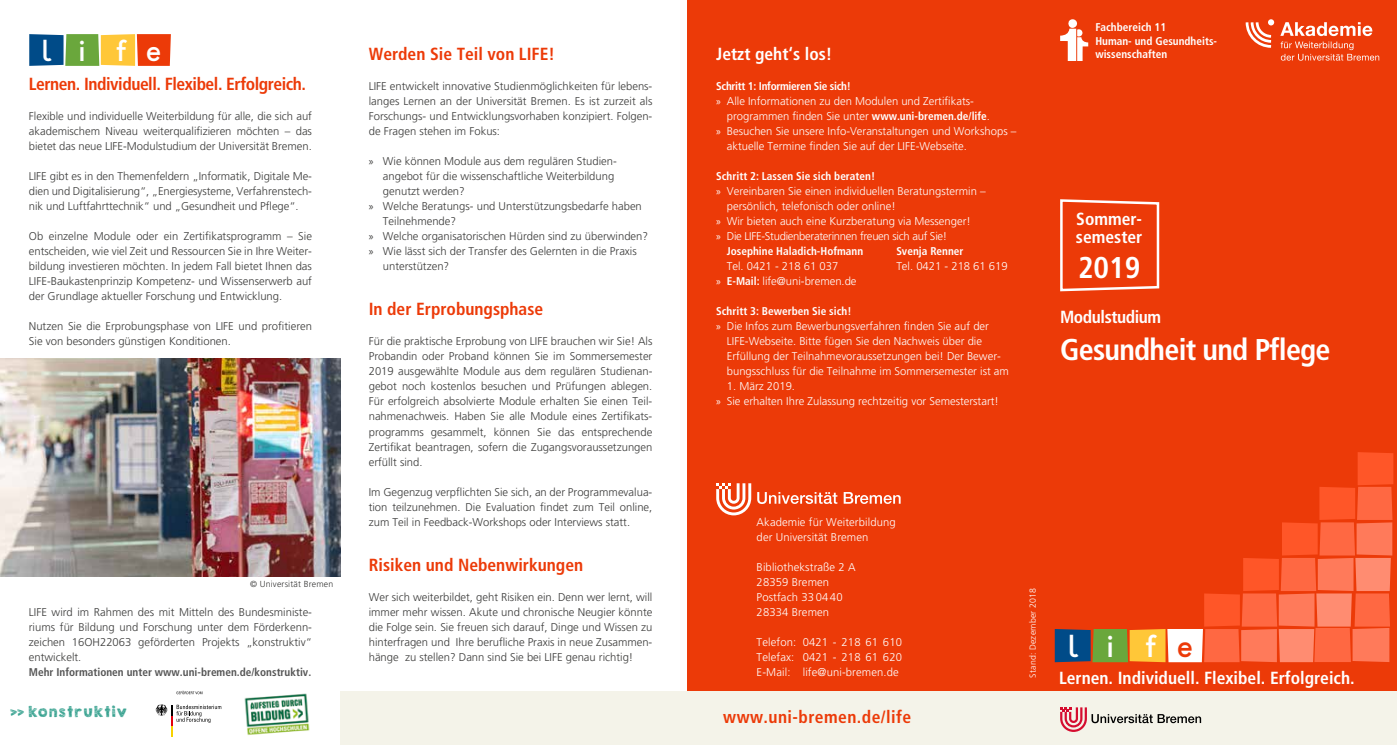
<style>
.page{position:relative;width:1397px;height:745px;background:#fff}
.page>*{position:absolute;margin:0;border:0;box-sizing:border-box;transform-origin:0 0}
.t1{font:700 condensed 30px "Frutiger";letter-spacing:-.025em;color:#fff}
.t2{font:500 29px "Orkney";color:#fff}
.t3{font:500 27.75px "Orkney";color:#fff}
.t4{font:700 condensed 17.5px/17.5px "Frutiger";color:#fff}
.t5{font:700 condensed 17.5px "Frutiger";color:#ec3a08}
.t6{font:700 condensed 17.5px "Frutiger";letter-spacing:-.025em;color:#ec3a08}
.t7{font:700 condensed 17.5px "Frutiger";letter-spacing:.025em;color:#ec3a08}
.t8{font:700 condensed 17.5px "Frutiger";letter-spacing:-.025em;color:#fff}
.t9{font:14.62px "KG Broken Vessels Sketch";letter-spacing:.1em;color:rgb(0 136 113/.8)}
.t10{font:300 11.25px/15px "Frutiger";color:#3b3b3a;text-align:justify}
.t11{font:300 11.25px/15px "Frutiger";color:#fff}
.t12{font:700 condensed 11.25px/13.5px "Frutiger";color:#fff}
.t13{font:700 condensed 11.25px "Frutiger";color:#565656}
.t14{font:300 11.25px "Frutiger";letter-spacing:-.025em;color:#fff}
.t15{font:700 condensed 11.25px "Frutiger";letter-spacing:-.025em;color:#fff}
.t16{font:300 8.75px "Frutiger";letter-spacing:.02em;color:#fff}
.t17{font:300 8.75px "Frutiger";letter-spacing:.02em;color:#3b3b3a}
.s1{font-family:"Myriad Pro";font-weight:400}
.s2{font-weight:700;font-stretch:condensed}
.s3{color:#ec3a08}
</style>
<div class="page">
<div style="left:687px;top:0;width:709px;height:692px;background:#ec3a08"></div>
<svg style="left:757px;top:492px;width:80px;height:11px"></svg>
<svg style="left:843px;top:492px;width:57px;height:11px"></svg>
<svg style="left:716px;top:483px;width:35px;height:32px"></svg>
<svg style="left:1054px;top:452px;width:338px;height:209px"></svg>
<div style="left:340px;top:691px;width:1056px;height:53px;background:#f4f3e9"></div>
<svg style="left:1245px;top:19px;width:28px;height:29px"></svg>
<svg style="left:1280px;top:22px;width:98px;height:39px"></svg>
<svg style="left:1060px;top:707px;width:140px;height:24px"></svg>
<svg style="left:1060px;top:19px;width:28px;height:42px"></svg>
<svg style="left:29px;top:34px;width:142px;height:32px;background:#9d864f"></svg>
<img style="left:0;top:358px;width:340px;height:218px">
<svg style="left:155px;top:704px;width:66px;height:32px"></svg>
<svg style="left:176px;top:690px;width:26px;height:3px"></svg>
<img style="left:244px;top:693px;width:66px;height:42px">
<svg style="left:1060px;top:199px;width:100px;height:93px"></svg>
<p class="t12" style="left:1095px;top:21px;width:123px">Fachbereich 11<br>Human- und Gesundheits-</p>
<h3 class="t3" style="left:42px;top:33px;width:121px">life</h3>
<p class="t12" style="left:1095px;top:48px;width:73px">wissenschaften</p>
<h3 class="t6" style="left:29px;top:74px;width:279px">Lernen. Individuell. Flexibel. Erfolgreich.</h3>
<p class="t10" style="left:29px;top:109px;width:284px">Flexible und individuelle Weiterbildung für alle, die sich auf akademischem Niveau weiterqualifizieren möchten – das bietet das neue LIFE-Modulstudium der Universität Bremen.</p>
<p class="t10" style="left:29px;top:169px;width:284px">LIFE gibt es in den Themenfeldern „Informatik, Digitale Me&shy;dien und Digitalisierung“, „Energiesysteme, Verfahrenstech&shy;nik und Luftfahrttechnik“ und „Gesundheit und Pflege“.</p>
<p class="t10" style="left:29px;top:229px;width:284px">Ob einzelne Module oder ein Zertifikatsprogramm – Sie entscheiden, wie viel Zeit und Ressourcen Sie in Ihre Weiter&shy;bildung investieren möchten. In jedem Fall bietet Ihnen das LIFE-Baukastenprinzip Kompetenz- und Wissenserwerb auf der Grundlage aktueller Forschung und Entwicklung.</p>
<p class="t10" style="left:29px;top:319px;width:284px">Nutzen Sie die Erprobungsphase von LIFE und profitieren<br>Sie von besonders günstigen Konditionen.</p>
<h3 class="t4" style="left:716px;top:45px;width:118px">Jetzt geht‘s los!</h3>
<p class="t15" style="left:716px;top:79px;width:136px">Schritt 1: Informieren Sie sich!</p>
<p class="t11" style="left:716px;top:94px;width:259px"><span class="s1">»</span> Alle Informationen zu den Modulen und Zertifikats-</p>
<p class="t11" style="left:726px;top:109px;width:265px">programmen finden Sie unter <span class="s2">www.uni-bremen.de/life</span>.</p>
<p class="t11" style="left:716px;top:124px;width:302px"><span class="s1">»</span> Besuchen Sie unsere Info-Veranstaltungen und Workshops –</p>
<p class="t11" style="left:726px;top:139px;width:242px">aktuelle Termine finden Sie auf der LIFE-Webseite.</p>
<p class="t12" style="left:716px;top:169px;width:160px">Schritt 2: Lassen Sie sich beraten!</p>
<p class="t11" style="left:716px;top:184px;width:271px"><span class="s1">»</span> Vereinbaren Sie einen individuellen Beratungstermin –</p>
<p class="t11" style="left:726px;top:199px;width:170px">persönlich, telefonisch oder online!</p>
<p class="t11" style="left:716px;top:214px;width:256px"><span class="s1">»</span> Wir bieten auch eine Kurzberatung via Messenger!</p>
<p class="t14" style="left:716px;top:230px;width:232px"><span class="s1">»</span> Die LIFE-Studienberaterinnen freuen sich auf Sie!</p>
<p class="t12" style="left:726px;top:244px;width:138px">Josephine Haladich-Hofmann</p>
<p class="t12" style="left:896px;top:244px;width:69px">Svenja Renner</p>
<p class="t11" style="left:726px;top:259px;width:113px">Tel. 0421 - 218 61 037</p>
<p class="t11" style="left:896px;top:259px;width:113px">Tel. 0421 - 218 61 619</p>
<p class="t11" style="left:716px;top:274px;width:142px"><span class="s1">»</span> <span class="s2">E-Mail:</span> life@uni-bremen.de</p>
<p class="t12" style="left:716px;top:304px;width:137px">Schritt 3: Bewerben Sie sich!</p>
<p class="t11" style="left:716px;top:319px;width:274px"><span class="s1">»</span> Die Infos zum Bewerbungsverfahren finden Sie auf der</p>
<p class="t11" style="left:726px;top:334px;width:257px">LIFE-Webseite. Bitte fügen Sie den Nachweis über die</p>
<p class="t11" style="left:726px;top:349px;width:275px">Erfüllung der Teilnahmevoraussetzungen bei! Der Bewer-</p>
<p class="t11" style="left:726px;top:364px;width:283px">bungsschluss für die Teilnahme im Sommersemester ist am</p>
<p class="t11" style="left:716px;top:379px;width:284px;text-indent:11px">1. März 2019.<br><span class="s1">»</span> Sie erhalten Ihre Zulassung rechtzeitig vor Semesterstart!</p>
<h3 class="t5" style="left:369px;top:44px;width:188px">Werden Sie Teil von LIFE!</h3>
<p class="t10" style="left:369px;top:79px;width:285px">LIFE entwickelt innovative Studienmöglichkeiten für lebens&shy;langes Lernen an der Universität Bremen. Es ist zurzeit als Forschungs- und Entwicklungsvorhaben konzipiert. Folgen&shy;de Fragen stehen im Fokus:</p>
<p class="t10" style="left:369px;top:154px;width:249px"><span class="s1">»</span> Wie können Module aus dem regulären Studien-</p>
<p class="t10" style="left:383px;top:169px;width:233px">angebot für die wissenschaftliche Weiterbildung</p>
<p class="t10" style="left:383px;top:184px;width:83px">genutzt werden?</p>
<p class="t10" style="left:369px;top:199px;width:274px"><span class="s1">»</span> Welche Beratungs- und Unterstützungsbedarfe haben</p>
<p class="t10" style="left:383px;top:214px;width:75px">Teilnehmende?</p>
<p class="t10" style="left:369px;top:229px;width:281px"><span class="s1">»</span> Welche organisatorischen Hürden sind zu überwinden?</p>
<p class="t10" style="left:369px;top:244px;width:269px"><span class="s1">»</span> Wie lässt sich der Transfer des Gelernten in die Praxis</p>
<p class="t10" style="left:383px;top:259px;width:68px">unterstützen?</p>
<h3 class="t5" style="left:369px;top:299px;width:176px">In der Erprobungsphase</h3>
<p class="t10" style="left:369px;top:334px;width:285px">Für die praktische Erprobung von LIFE brauchen wir Sie! Als Probandin oder Proband können Sie im Sommersemester 2019 ausgewählte Module aus dem regulären Studienan&shy;gebot noch kostenlos besuchen und Prüfungen ablegen.<br>Für erfolgreich absolvierte Module erhalten Sie einen Teil&shy;nahmenachweis. Haben Sie alle Module eines Zertifikats&shy;programms gesammelt, können Sie das entsprechende Zertifikat beantragen, sofern die Zugangsvoraussetzungen erfüllt sind.</p>
<p class="t10" style="left:369px;top:484px;width:285px">Im Gegenzug verpflichten Sie sich, an der Programmevalua&shy;tion teilzunehmen. Die Evaluation findet zum Teil online, zum Teil in Feedback-Workshops oder Interviews statt.</p>
<h3 class="t5" style="left:369px;top:554px;width:216px">Risiken und Nebenwirkungen</h3>
<p class="t10" style="left:369px;top:589px;width:285px">Wer sich weiterbildet, geht Risiken ein. Denn wer lernt, will immer mehr wissen. Akute und chronische Neugier könnte die Folge sein. Sie freuen sich darauf, Dinge und Wissen zu hinterfragen und Ihre berufliche Praxis in neue Zusammen&shy;hänge zu stellen? Dann sind Sie bei LIFE genau richtig!</p>
<h3 class="t4" style="left:1075px;top:210px;width:68px">Sommer&shy;semester</h3>
<h1 class="t1" style="left:1077px;top:249px;width:64px">2019</h1>
<h3 class="t8" style="left:1059px;top:307px;width:102px">Modulstudium</h3>
<h1 class="t1" style="left:1059px;top:331px;width:272px">Gesundheit und Pflege</h1>
<p class="t11" style="left:756px;top:514px;width:141px">Akademie für Weiterbildung der Universität Bremen</p>
<p class="t11" style="left:756px;top:559px;width:101px">Bibliothekstraße 2 A<br>28359 Bremen<br>Postfach 33 04 40<br>28334 Bremen</p>
<p class="t11" style="left:756px;top:634px;width:147px;text-align:justify">Telefon: 0421 - 218 61 610<br>Telefax: 0421 - 218 61 620<br>E-Mail: life@uni-bremen.de</p>
<h2 class="t2" style="left:1067px;top:627px;width:127px">lif<span class="s3">e</span></h2>
<p class="t17" style="left:250px;top:578px;width:85px">© Universität Bremen</p>
<p class="t16" style="left:1027px;top:677px;width:91px;rotate:-90deg">Stand: Dezember 2018</p>
<p class="t10" style="left:29px;top:604px;width:284px">LIFE wird im Rahmen des mit Mitteln des Bundesministe&shy;riums für Bildung und Forschung unter dem Förderkenn&shy;zeichen 16OH22063 geförderten Projekts „konstruktiv“ entwickelt.</p>
<p class="t13" style="left:29px;top:664px;width:284px">Mehr Informationen unter www.uni-bremen.de/konstruktiv.</p>
<p class="t9" style="left:10px;top:702px;width:118px">&gt;&gt; konstruktiv</p>
<h3 class="t4" style="left:1058px;top:668px;width:297px">Lernen. Individuell. Flexibel. Erfolgreich.</h3>
<h3 class="t7" style="left:723px;top:706px;width:189px">www.uni-bremen.de/life</h3>
</div>
